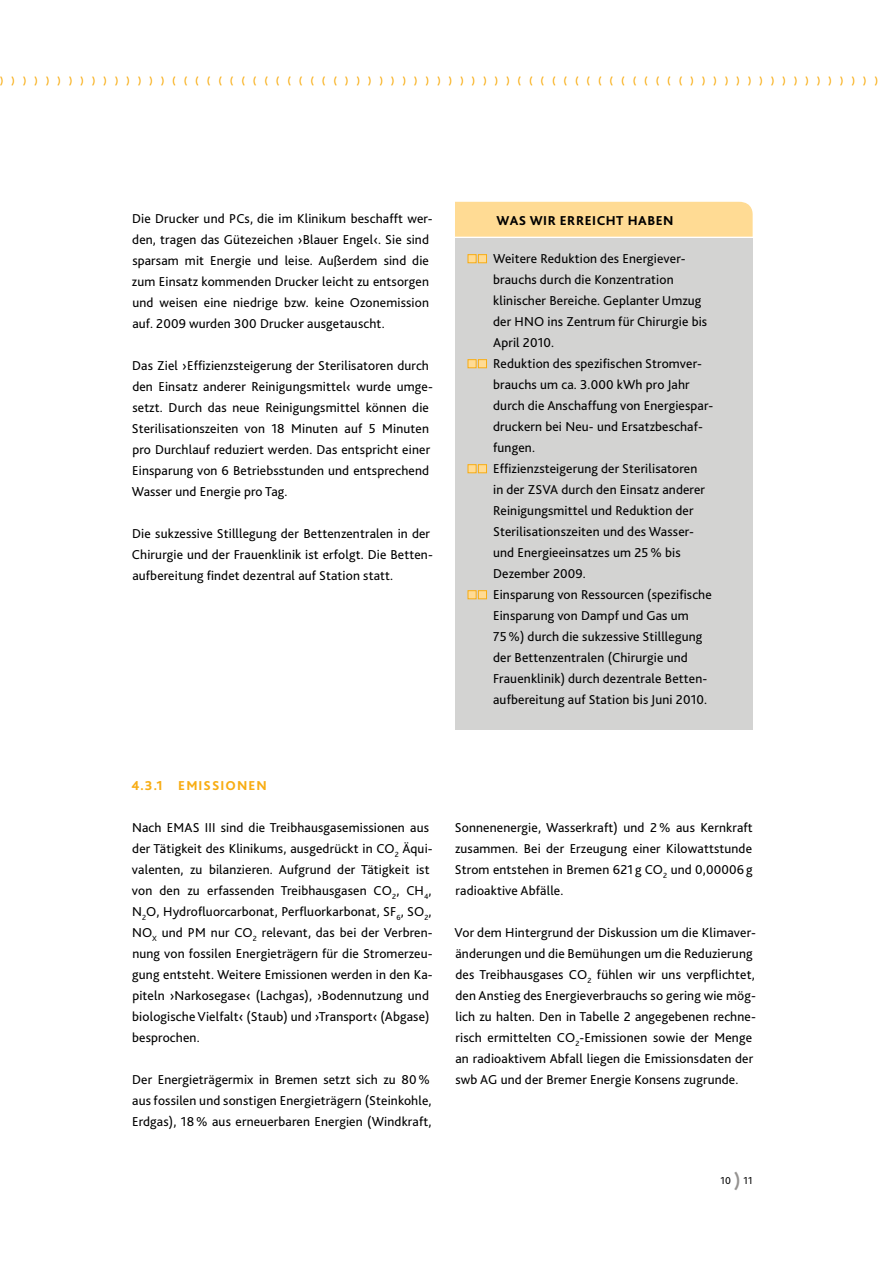
<style>
.page{position:relative;width:893px;height:1263px;background:#fff}
.page>*{position:absolute;margin:0;border:0;box-sizing:border-box;transform-origin:0 0}
.t1{font:13.5px/21px "Bliss 2";letter-spacing:.01em;color:#000}
.t2{font:800 13.5px "Bliss 2";letter-spacing:.04em;color:#000}
.t3{font:800 13.5px "Bliss 2";color:#f8ad14}
.t4{font:800 10.5px "Avenir";color:#f8ad14}
.t5{font:10.5px "Bliss 2";color:#000}
.s1{font-family:"Avenir";font-weight:800;font-size:21px;color:#959391}
</style>
<div class="page">
<div style="left:455px;top:202px;width:298px;height:35px;background:#ffdb94"></div>
<div style="left:455px;top:238px;width:297px;height:492px;background:#d3d3d2"></div>
<div style="left:468px;top:254px;width:8px;height:9px;background:#ffdb94;border:1px solid #f8ad14"></div>
<div style="left:478px;top:254px;width:9px;height:9px;background:#ffdb94;border:1px solid #f8ad14"></div>
<div style="left:468px;top:359px;width:8px;height:9px;background:#ffdb94;border:1px solid #f8ad14"></div>
<div style="left:478px;top:359px;width:9px;height:9px;background:#ffdb94;border:1px solid #f8ad14"></div>
<div style="left:468px;top:464px;width:8px;height:9px;background:#ffdb94;border:1px solid #f8ad14"></div>
<div style="left:478px;top:464px;width:9px;height:9px;background:#ffdb94;border:1px solid #f8ad14"></div>
<div style="left:468px;top:590px;width:8px;height:9px;background:#ffdb94;border:1px solid #f8ad14"></div>
<div style="left:478px;top:590px;width:9px;height:9px;background:#ffdb94;border:1px solid #f8ad14"></div>
<p class="t4" style="left:0;top:74px;width:879px">)))))))))))))))((((((((((((((()))))))))))))))((((((((((((((()))))))))))))))))</p>
<p class="t1" style="left:132px;top:207px;width:302px">Die Drucker und PCs, die im Klinikum beschafft wer&shy;den, tragen das Gütezeichen ›Blauer Engel‹. Sie sind sparsam mit Energie und leise. Außerdem sind die zum Einsatz kommenden Drucker leicht zu entsorgen und weisen eine niedrige bzw. keine Ozonemission auf. 2009 wurden 300 Drucker ausgetauscht.</p>
<p class="t1" style="left:132px;top:354px;width:303px">Das Ziel ›Effizienzsteigerung der Sterilisatoren durch den Einsatz anderer Reinigungsmittel‹ wurde umge&shy;setzt. Durch das neue Reinigungsmittel können die Sterilisationszeiten von 18 Minuten auf 5 Minuten pro Durchlauf reduziert werden. Das entspricht einer Einsparung von 6 Betriebsstunden und entsprechend Wasser und Energie pro Tag.</p>
<p class="t1" style="left:132px;top:523px;width:302px">Die sukzessive Stilllegung der Bettenzentralen in der<br>Chirurgie und der Frauenklinik ist erfolgt. Die Betten&shy;aufbereitung findet dezentral auf Station statt.</p>
<p class="t2" style="left:497px;top:212px;width:11px">WAS</p>
<p class="t2" style="left:530px;top:212px;width:71px">WIR ERREICH</p>
<p class="t2" style="left:616px;top:212px;width:59px">T HABEN</p>
<p class="t1" style="left:493px;top:248px;width:222px">Weitere Reduktion des Energiever&shy;brauchs durch die Konzentration klinischer Bereiche. Geplanter Umzug der HNO ins Zentrum für Chirurgie bis April 2010.<br>Reduktion des spezifischen Stromver&shy;brauchs um ca. 3.000 kWh pro Jahr durch die Anschaffung von Energiespar&shy;druckern bei Neu- und Ersatzbeschaf&shy;fungen.<br>Effizienzsteigerung der Sterilisatoren<br>in der ZSVA durch den Einsatz anderer Reinigungsmittel und Reduktion der Sterilisationszeiten und des Wasser&shy;und Energieeinsatzes um 25 % bis Dezember 2009.<br>Einsparung von Ressourcen (spezifische Einsparung von Dampf und Gas um<br>75 %) durch die sukzessive Stilllegung der Bettenzentralen (Chirurgie und Frauenklinik) durch dezentrale Betten&shy;aufbereitung auf Station bis Juni 2010.</p>
<p class="t3" style="left:131px;top:777px;width:76px">4.3.1 E MISSIO</p>
<p class="t3" style="left:237px;top:777px;width:31px">NEN</p>
<p class="t1" style="left:132px;top:817px;width:302px">Nach EMAS III sind die Treibhausgasemissionen aus der Tätigkeit des Klinikums, ausgedrückt in CO<sub>2</sub> Äqui&shy;valenten, zu bilanzieren. Aufgrund der Tätigkeit ist von den zu erfassenden Treibhausgasen CO<sub>2</sub>, CH<sub>4</sub>, N<sub>2</sub>O, Hydrofluorcarbonat, Perfluorkarbonat, SF<sub>6</sub>, SO<sub>2</sub>, NO<sub>X</sub> und PM nur CO<sub>2</sub> relevant, das bei der Verbren&shy;nung von fossilen Energieträgern für die Stromerzeu&shy;gung entsteht. Weitere Emissionen werden in den Ka&shy;piteln ›Narkosegase‹ (Lachgas), ›Bodennutzung und biologische Vielfalt‹ (Staub) und ›Transport‹ (Abgase) besprochen.</p>
<p class="t1" style="left:132px;top:1068px;width:301px">Der Energieträgermix in Bremen setzt sich zu 80 % aus fossilen und sonstigen Energieträgern (Steinkohle,<br>Erdgas), 18 % aus erneuerbaren Energien (Windkraft,</p>
<p class="t1" style="left:455px;top:816px;width:299px;text-align:justify">Sonnenenergie, Wasserkraft) und 2 % aus Kernkraft zusammen. Bei der Erzeugung einer Kilowattstunde Strom entstehen in Bremen 621 g CO<sub>2</sub> und 0,00006 g radioaktive Abfälle.</p>
<p class="t1" style="left:455px;top:921px;width:303px">Vor dem Hintergrund der Diskussion um die Klimaver&shy;änderungen und die Bemühungen um die Reduzierung des Treibhausgases CO<sub>2</sub> fühlen wir uns verpflichtet, den Anstieg des Energieverbrauchs so gering wie mög&shy;lich zu halten. Den in Tabelle 2 angegebenen rechne&shy;risch ermittelten CO<sub>2</sub>-Emissionen sowie der Menge an radioaktivem Abfall liegen die Emissionsdaten der swb AG und der Bremer Energie Konsens zugrunde.</p>
<p class="t5" style="left:720px;top:1174px;width:34px">10 <span class="s1">)</span> 11</p>
</div>
